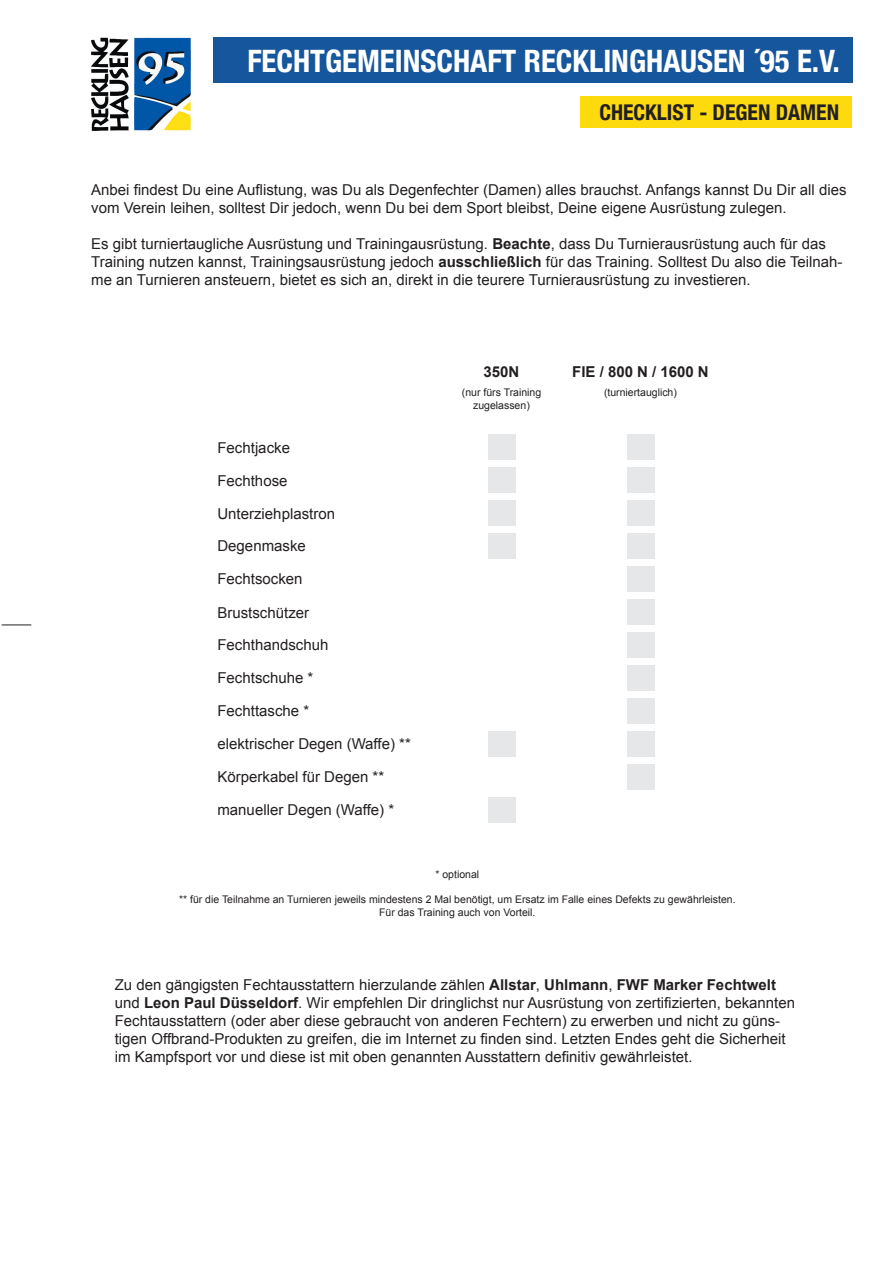
<style>
.page{position:relative;width:893px;height:1263px;background:#fff}
.page>*{position:absolute;margin:0;border:0;box-sizing:border-box;transform-origin:0 0}
.t1{font:700 condensed 30.9px "Helvetica Neue";color:#fff}
.t2{font:700 condensed 21.75px "Helvetica Neue";color:#231f20}
.t3{font:15px/18px "Arial";color:#231f20}
.t4{font:700 15px "Arial";color:#231f20}
.t5{font:10.5px/12.6px "Arial";color:#231f20;text-align:center}
.s1{font-weight:700}
</style>
<div class="page">
<img style="left:91px;top:37px;width:100px;height:94px">
<div style="left:213px;top:37px;width:640px;height:45px;background:#16569c"></div>
<div style="left:580px;top:96px;width:271px;height:32px;background:#fcda0e"></div>
<svg style="left:2px;top:625px;width:29px;height:1px"></svg>
<div style="left:488px;top:434px;width:27px;height:26px;background:#e6e7e9"></div>
<div style="left:627px;top:434px;width:27px;height:26px;background:#e6e7e9"></div>
<div style="left:488px;top:467px;width:27px;height:26px;background:#e6e7e9"></div>
<div style="left:627px;top:467px;width:27px;height:26px;background:#e6e7e9"></div>
<div style="left:488px;top:500px;width:27px;height:26px;background:#e6e7e9"></div>
<div style="left:627px;top:500px;width:27px;height:26px;background:#e6e7e9"></div>
<div style="left:627px;top:566px;width:27px;height:26px;background:#e6e7e9"></div>
<div style="left:627px;top:632px;width:27px;height:25px;background:#e6e7e9"></div>
<div style="left:627px;top:665px;width:27px;height:25px;background:#e6e7e9"></div>
<div style="left:627px;top:599px;width:27px;height:26px;background:#e6e7e9"></div>
<div style="left:488px;top:533px;width:27px;height:26px;background:#e6e7e9"></div>
<div style="left:627px;top:533px;width:27px;height:26px;background:#e6e7e9"></div>
<div style="left:488px;top:731px;width:27px;height:25px;background:#e6e7e9"></div>
<div style="left:627px;top:731px;width:27px;height:25px;background:#e6e7e9"></div>
<div style="left:627px;top:764px;width:27px;height:25px;background:#e6e7e9"></div>
<div style="left:488px;top:797px;width:27px;height:25px;background:#e6e7e9"></div>
<div style="left:627px;top:698px;width:27px;height:25px;background:#e6e7e9"></div>
<h1 class="t1" style="left:247px;top:35px;width:594px">FECHTGEMEINSCHAFT RECKLINGHAUSEN ´95 E.V.</h1>
<h2 class="t2" style="left:599px;top:95px;width:241px">CHECKLIST - DEGEN DAMEN</h2>
<p class="t3" style="left:91px;top:181px;width:757px">Anbei findest Du eine Auflistung, was Du als Degenfechter (Damen) alles brauchst. Anfangs kannst Du Dir all dies vom Verein leihen, solltest Dir jedoch, wenn Du bei dem Sport bleibst, Deine eigene Ausrüstung zulegen.</p>
<p class="t3" style="left:91px;top:235px;width:753px">Es gibt turniertaugliche Ausrüstung und Trainingausrüstung. <span class="s1">Beachte</span>, dass Du Turnierausrüstung auch für das<br>Training nutzen kannst, Trainingsausrüstung jedoch <span class="s1">ausschließlich</span> für das Training. Solltest Du also die Teilnah&shy;me an Turnieren ansteuern, bietet es sich an, direkt in die teurere Turnierausrüstung zu investieren.</p>
<p class="t4" style="left:484px;top:362px;width:37px">350N</p>
<p class="t4" style="left:572px;top:362px;width:138px">FIE / 800 N / 1600 N</p>
<p class="t3" style="left:217px;top:438px;width:74px">Fechtjacke</p>
<p class="t3" style="left:217px;top:464px;width:119px;line-height:33px">Fechthose<br>Unterziehplastron</p>
<p class="t3" style="left:217px;top:537px;width:90px">Degenmaske</p>
<p class="t3" style="left:217px;top:570px;width:87px">Fechtsocken</p>
<p class="t3" style="left:217px;top:603px;width:93px">Brustschützer</p>
<p class="t3" style="left:217px;top:629px;width:112px;line-height:33px">Fechthandschuh<br>Fechtschuhe *</p>
<p class="t3" style="left:217px;top:702px;width:93px">Fechttasche *</p>
<p class="t3" style="left:217px;top:727px;width:195px;line-height:33px">elektrischer Degen (Waffe) **<br>Körperkabel für Degen ** manueller Degen (Waffe) *</p>
<p class="t5" style="left:462px;top:387px;width:81px">(nur fürs Training</p>
<p class="t5" style="left:604px;top:387px;width:74px">(turniertauglich)</p>
<p class="t5" style="left:473px;top:399px;width:58px">zugelassen)</p>
<p class="t5" style="left:435px;top:868px;width:45px">* optional</p>
<p class="t5" style="left:179px;top:893px;width:558px">** für die Teilnahme an Turnieren jeweils mindestens 2 Mal benötigt, um Ersatz im Falle eines Defekts zu gewährleisten.<br>Für das Training auch von Vorteil.</p>
<p class="t3" style="left:115px;top:976px;width:682px">Zu den gängigsten Fechtausstattern hierzulande zählen <span class="s1">Allstar</span>, <span class="s1">Uhlmann</span>, <span class="s1">FWF Marker Fechtwelt </span>und <span class="s1">Leon Paul Düsseldorf</span>. Wir empfehlen Dir dringlichst nur Ausrüstung von zertifizierten, bekannten Fechtausstattern (oder aber diese gebraucht von anderen Fechtern) zu erwerben und nicht zu güns&shy;tigen Offbrand-Produkten zu greifen, die im Internet zu finden sind. Letzten Endes geht die Sicherheit im Kampfsport vor und diese ist mit oben genannten Ausstattern definitiv gewährleistet.</p>
</div>
